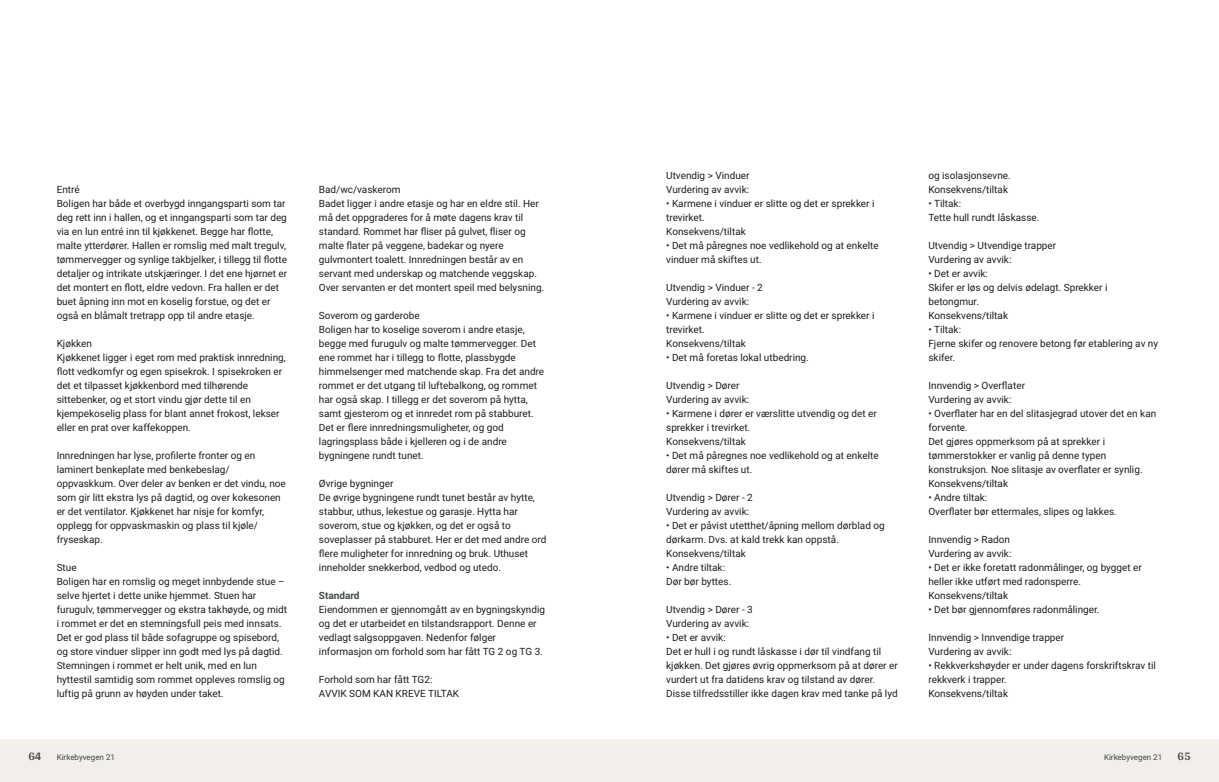
<style>
.page{position:relative;width:1219px;height:782px;background:#fff}
.page>*{position:absolute;margin:0;border:0;box-sizing:border-box;transform-origin:0 0}
.t1{font:700 12px "Arya";color:#414749}
.t2{font:10px/14px "Roboto";color:#1d1d1b}
.t3{font:700 10px "Roboto";color:#414749}
.t4{font:8px "Roboto";color:#414749}
</style>
<div class="page">
<div style="left:0;top:739px;width:612px;height:42px;background:#f2eeea"></div>
<div style="left:607px;top:739px;width:612px;height:42px;background:#f2eeea"></div>
<p class="t2" style="left:57px;top:181px;width:232px">Entré<br>Boligen har både et overbygd inngangsparti som tar deg rett inn i hallen, og et inngangsparti som tar deg via en lun entré inn til kjøkkenet. Begge har flotte, malte ytterdører. Hallen er romslig med malt tregulv, tømmervegger og synlige takbjelker, i tillegg til flotte detaljer og intrikate utskjæringer. I det ene hjørnet er det montert en flott, eldre vedovn. Fra hallen er det buet åpning inn mot en koselig forstue, og det er også en blåmalt tretrapp opp til andre etasje.</p>
<p class="t2" style="left:57px;top:335px;width:231px">Kjøkken<br>Kjøkkenet ligger i eget rom med praktisk innredning, flott vedkomfyr og egen spisekrok. I spisekroken er det et tilpasset kjøkkenbord med tilhørende sittebenker, og et stort vindu gjør dette til en kjempekoselig plass for blant annet frokost, lekser eller en prat over kaffekoppen.</p>
<p class="t2" style="left:57px;top:447px;width:231px">Innredningen har lyse, profilerte fronter og en laminert benkeplate med benkebeslag/ oppvaskkum. Over deler av benken er det vindu, noe som gir litt ekstra lys på dagtid, og over kokesonen er det ventilator. Kjøkkenet har nisje for komfyr, opplegg for oppvaskmaskin og plass til kjøle/ fryseskap.</p>
<p class="t2" style="left:57px;top:559px;width:232px">Stue<br>Boligen har en romslig og meget innbydende stue – selve hjertet i dette unike hjemmet. Stuen har furugulv, tømmervegger og ekstra takhøyde, og midt i rommet er det en stemningsfull peis med innsats.<br>Det er god plass til både sofagruppe og spisebord, og store vinduer slipper inn godt med lys på dagtid.<br>Stemningen i rommet er helt unik, med en lun hyttestil samtidig som rommet oppleves romslig og luftig på grunn av høyden under taket.</p>
<p class="t1" style="left:28px;top:749px;width:15px">64</p>
<p class="t4" style="left:57px;top:751px;width:60px">Kirkebyvegen 21</p>
<p class="t2" style="left:319px;top:181px;width:227px">Bad/wc/vaskerom<br>Badet ligger i andre etasje og har en eldre stil. Her må det oppgraderes for å møte dagens krav til standard. Rommet har fliser på gulvet, fliser og malte flater på veggene, badekar og nyere gulvmontert toalett. Innredningen består av en servant med underskap og matchende veggskap.<br>Over servanten er det montert speil med belysning.</p>
<p class="t2" style="left:319px;top:307px;width:227px">Soverom og garderobe<br>Boligen har to koselige soverom i andre etasje, begge med furugulv og malte tømmervegger. Det ene rommet har i tillegg to flotte, plassbygde himmelsenger med matchende skap. Fra det andre rommet er det utgang til luftebalkong, og rommet har også skap. I tillegg er det soverom på hytta, samt gjesterom og et innredet rom på stabburet.<br>Det er flere innredningsmuligheter, og god lagringsplass både i kjelleren og i de andre bygningene rundt tunet.</p>
<p class="t2" style="left:319px;top:475px;width:229px">Øvrige bygninger<br>De øvrige bygningene rundt tunet består av hytte, stabbur, uthus, lekestue og garasje. Hytta har soverom, stue og kjøkken, og det er også to soveplasser på stabburet. Her er det med andre ord flere muligheter for innredning og bruk. Uthuset inneholder snekkerbod, vedbod og utedo.</p>
<p class="t3" style="left:319px;top:588px;width:42px">Standard</p>
<p class="t2" style="left:319px;top:601px;width:228px">Eiendommen er gjennomgått av en bygningskyndig og det er utarbeidet en tilstandsrapport. Denne er vedlagt salgsoppgaven. Nedenfor følger informasjon om forhold som har fått TG 2 og TG 3.</p>
<p class="t2" style="left:319px;top:671px;width:142px">Forhold som har fått TG2:<br>AVVIK SOM KAN KREVE TILTAK</p>
<p class="t2" style="left:666px;top:167px;width:85px">Utvendig &gt; Vinduer<br>Vurdering av avvik:</p>
<p class="t2" style="left:666px;top:195px;width:210px">• Karmene i vinduer er slitte og det er sprekker i trevirket.<br>Konsekvens/tiltak</p>
<p class="t2" style="left:666px;top:237px;width:214px">• Det må påregnes noe vedlikehold og at enkelte vinduer må skiftes ut.</p>
<p class="t2" style="left:666px;top:279px;width:98px">Utvendig &gt; Vinduer ‑ 2<br>Vurdering av avvik:</p>
<p class="t2" style="left:666px;top:307px;width:210px">• Karmene i vinduer er slitte og det er sprekker i trevirket.<br>Konsekvens/tiltak</p>
<p class="t2" style="left:666px;top:349px;width:144px">• Det må foretas lokal utbedring.</p>
<p class="t2" style="left:666px;top:377px;width:85px">Utvendig &gt; Dører<br>Vurdering av avvik:</p>
<p class="t2" style="left:666px;top:405px;width:212px">• Karmene i dører er værslitte utvendig og det er sprekker i trevirket.<br>Konsekvens/tiltak</p>
<p class="t2" style="left:666px;top:447px;width:214px">• Det må påregnes noe vedlikehold og at enkelte dører må skiftes ut.</p>
<p class="t2" style="left:666px;top:489px;width:88px">Utvendig &gt; Dører ‑ 2<br>Vurdering av avvik:</p>
<p class="t2" style="left:666px;top:517px;width:220px">• Det er påvist utetthet/åpning mellom dørblad og dørkarm. Dvs. at kald trekk kan oppstå.<br>Konsekvens/tiltak</p>
<p class="t2" style="left:666px;top:559px;width:67px">• Andre tiltak:<br>Dør bør byttes.</p>
<p class="t2" style="left:666px;top:601px;width:88px">Utvendig &gt; Dører ‑ 3<br>Vurdering av avvik:</p>
<p class="t2" style="left:666px;top:629px;width:233px">• Det er avvik:<br>Det er hull i og rundt låskasse i dør til vindfang til kjøkken. Det gjøres øvrig oppmerksom på at dører er vurdert ut fra datidens krav og tilstand av dører.<br>Disse tilfredsstiller ikke dagen krav med tanke på lyd</p>
<p class="t2" style="left:928px;top:167px;width:84px">og isolasjonsevne.<br>Konsekvens/tiltak</p>
<p class="t2" style="left:928px;top:195px;width:113px">• Tiltak:<br>Tette hull rundt låskasse.</p>
<p class="t2" style="left:928px;top:237px;width:129px">Utvendig &gt; Utvendige trapper<br>Vurdering av avvik:</p>
<p class="t2" style="left:928px;top:265px;width:181px">• Det er avvik:<br>Skifer er løs og delvis ødelagt. Sprekker i betongmur.<br>Konsekvens/tiltak</p>
<p class="t2" style="left:928px;top:321px;width:231px">• Tiltak:<br>Fjerne skifer og renovere betong før etablering av ny skifer.</p>
<p class="t2" style="left:928px;top:377px;width:98px">Innvendig &gt; Overflater<br>Vurdering av avvik:</p>
<p class="t2" style="left:928px;top:405px;width:229px">• Overflater har en del slitasjegrad utover det en kan forvente.<br>Det gjøres oppmerksom på at sprekker i tømmerstokker er vanlig på denne typen konstruksjon. Noe slitasje av overflater er synlig.<br>Konsekvens/tiltak</p>
<p class="t2" style="left:928px;top:489px;width:190px">• Andre tiltak:<br>Overflater bør ettermales, slipes og lakkes.</p>
<p class="t2" style="left:928px;top:531px;width:85px">Innvendig &gt; Radon<br>Vurdering av avvik:</p>
<p class="t2" style="left:928px;top:559px;width:215px">• Det er ikke foretatt radonmålinger, og bygget er heller ikke utført med radonsperre.<br>Konsekvens/tiltak</p>
<p class="t2" style="left:928px;top:601px;width:173px">• Det bør gjennomføres radonmålinger.</p>
<p class="t2" style="left:928px;top:629px;width:137px">Innvendig &gt; Innvendige trapper<br>Vurdering av avvik:</p>
<p class="t2" style="left:928px;top:657px;width:229px">• Rekkverkshøyder er under dagens forskriftskrav til rekkverk i trapper.<br>Konsekvens/tiltak</p>
<p class="t4" style="left:1104px;top:751px;width:60px">Kirkebyvegen 21</p>
<p class="t1" style="left:1177px;top:749px;width:15px">65</p>
</div>
